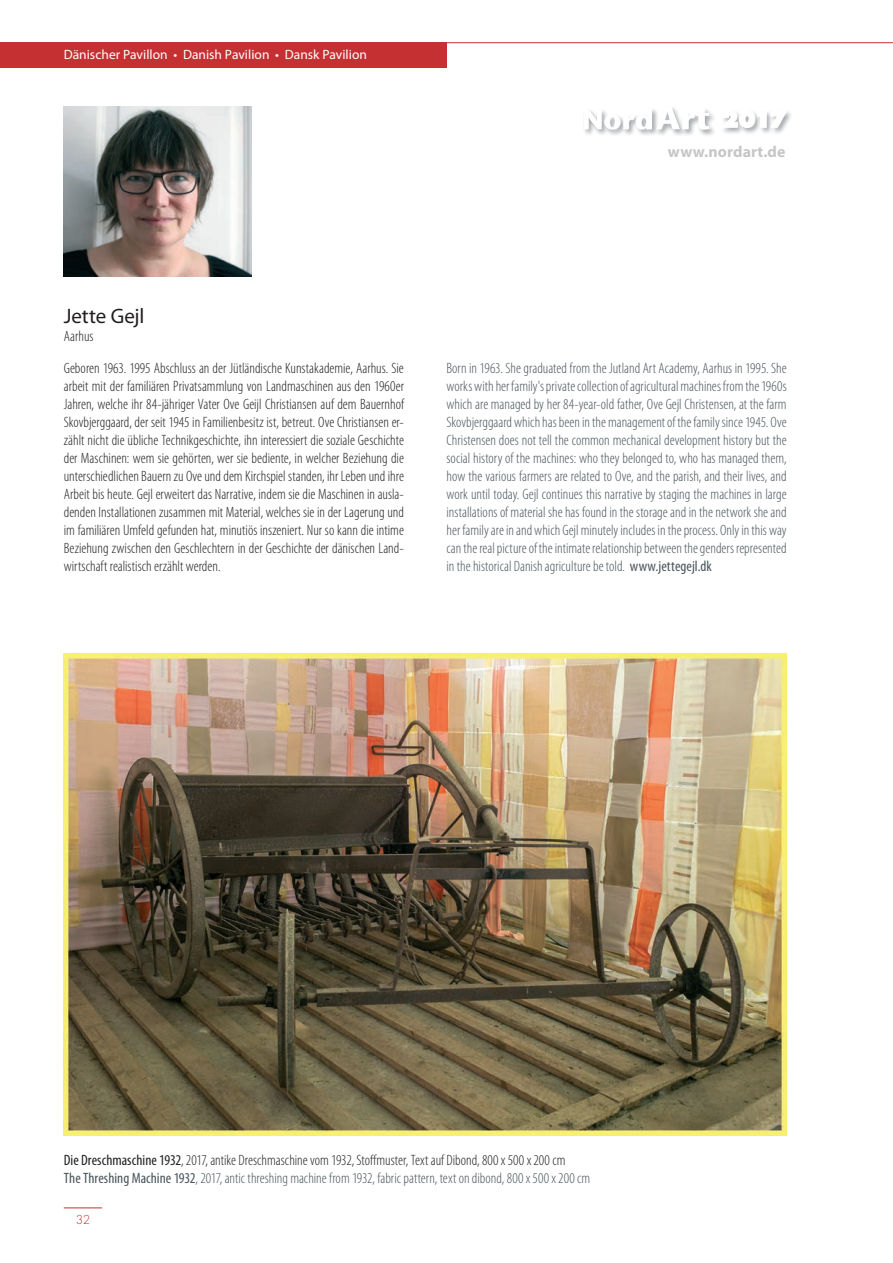
<style>
.page{position:relative;width:893px;height:1263px;background:#fff}
.page>*{position:absolute;margin:0;border:0;box-sizing:border-box;transform-origin:0 0}
.t1{font:21px "Myriad Pro";letter-spacing:-.005em;color:#231f20}
.t2{font:700 15.9px "Myriad Pro";letter-spacing:.005em;color:#c6c6c6}
.t3{font:300 condensed 15px/18px "Myriad Pro";color:#485459}
.t4{font:300 condensed 15px/18px "Myriad Pro";color:#231f20;text-align:justify}
.t5{font:13.5px "Myriad Pro";color:#fff}
.t6{font:300 12px "Futura Std";color:#c53033}
.s1{font-weight:400}
.s2{font-weight:400;color:#231f20}
.s3{color:#231f20}
</style>
<div class="page">
<div style="left:0;top:43px;width:446px;height:25px;background:#c53033"></div>
<hr style="left:446px;top:42px;width:447px;height:1px;background:#c53033">
<hr style="left:64px;top:1207px;width:38px;height:1px;background:#c53033">
<div style="left:582px;top:107px;width:77px;height:30px;background:#0b1a22;opacity:.75"></div>
<div style="left:655px;top:105px;width:62px;height:32px;background:#0b1a22;opacity:.75"></div>
<svg style="left:584px;top:106px;width:126px;height:24px"></svg>
<div style="left:720px;top:109px;width:74px;height:26px;background:#0b1a22;opacity:.75"></div>
<svg style="left:721px;top:111px;width:66px;height:17px"></svg>
<img style="left:64px;top:106px;width:188px;height:170px">
<img style="left:64px;top:653px;width:723px;height:483px">
<p class="t5" style="left:64px;top:46px;width:305px">Dänischer Pavillon • Danish Pavilion • Dansk Pavilion</p>
<h1 class="t1" style="left:64px;top:303px;width:82px">Jette Gejl</h1>
<p class="t4" style="left:64px;top:327px;width:31px">Aarhus</p>
<p class="t2" style="left:668px;top:142px;width:119px">www.nordart.de</p>
<p class="t4" style="left:64px;top:359px;width:342px">Geboren 1963. 1995 Abschluss an der Jütländische Kunstakademie, Aarhus. Sie arbeit mit der familiären Privatsammlung von Landmaschinen aus den 1960er Jahren, welche ihr 84-jähriger Vater Ove Geijl Christiansen auf dem Bauernhof Skovbjerggaard, der seit 1945 in Familienbesitz ist, betreut. Ove Christiansen er&shy;zählt nicht die übliche Technikgeschichte, ihn interessiert die soziale Geschichte der Maschinen: wem sie gehörten, wer sie bediente, in welcher Beziehung die unterschiedlichen Bauern zu Ove und dem Kirchspiel standen, ihr Leben und ihre Arbeit bis heute. Gejl erweitert das Narrative, indem sie die Maschinen in ausla&shy;denden Installationen zusammen mit Material, welches sie in der Lagerung und im familiären Umfeld gefunden hat, minutiös inszeniert. Nur so kann die intime Beziehung zwischen den Geschlechtern in der Geschichte der dänischen Land&shy;wirtschaft realistisch erzählt werden.</p>
<p class="t3" style="left:446px;top:359px;width:342px;text-align:justify">Born in 1963. She graduated from the Jutland Art Academy, Aarhus in 1995. She works with her family's private collection of agricultural machines from the 1960s which are managed by her 84-year-old father, Ove Gejl Christensen, at the farm Skovbjerggaard which has been in the management of the family since 1945. Ove Christensen does not tell the common mechanical development history but the social history of the machines: who they belonged to, who has managed them, how the various farmers are related to Ove, and the parish, and their lives, and work until today. Gejl continues this narrative by staging the machines in large installations of material she has found in the storage and in the network she and her family are in and which Gejl minutely includes in the process. Only in this way can the real picture of the intimate relationship between the genders represented in the historical Danish agriculture be told. <span class="s1">www.jettegejl.dk</span></p>
<p class="t3" style="left:64px;top:1151px;width:528px"><span class="s2">Die Dreschmaschine 1932</span><span class="s3">, 2017, antike Dreschmaschine vom 1932, Stoffmuster, Text auf Dibond, 800 x 500 x 200 cm<br></span><span class="s1">The Threshing Machine 1932</span>, 2017, antic threshing machine from 1932, fabric pattern, text on dibond, 800 x 500 x 200 cm</p>
<p class="t6" style="left:76px;top:1213px;width:16px">32</p>
</div>
